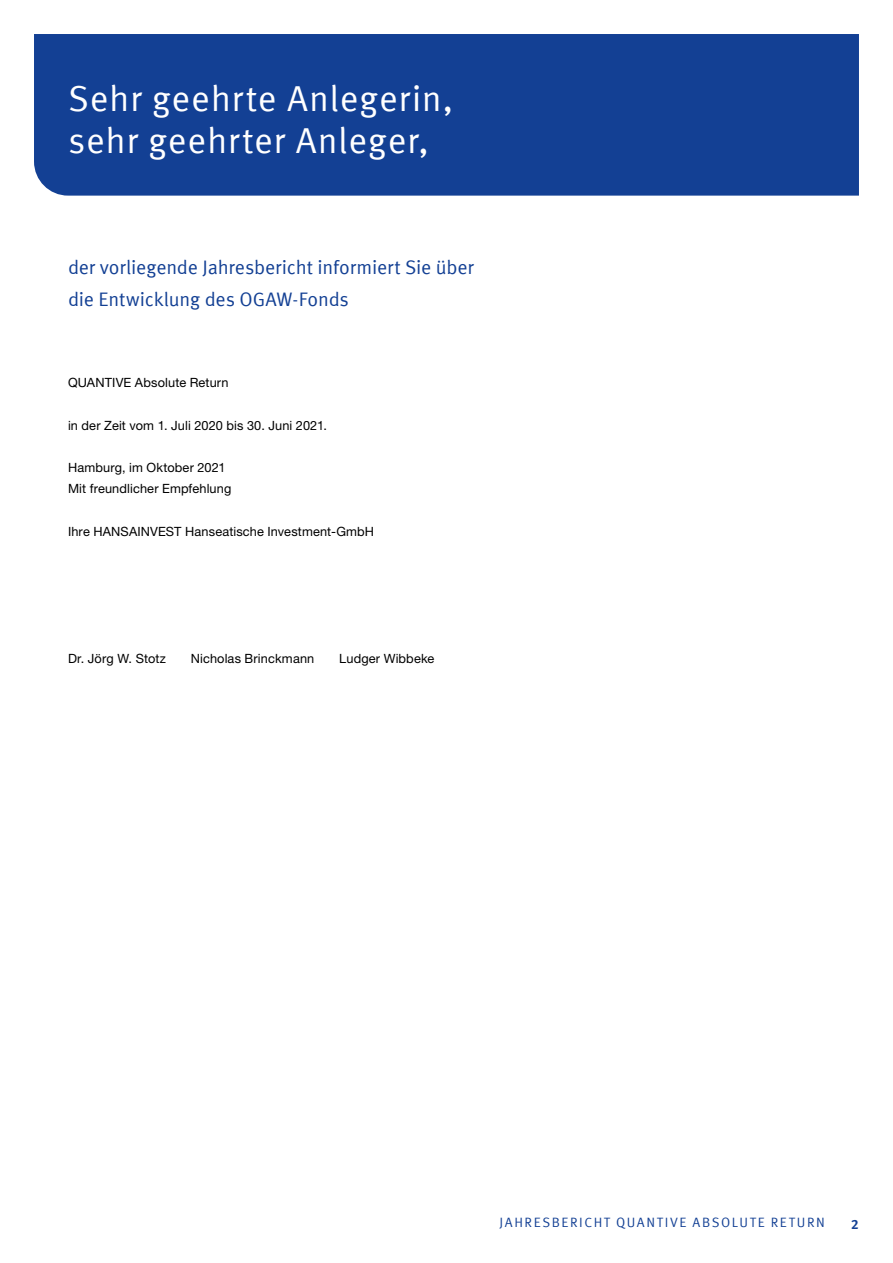
<style>
.page{position:relative;width:893px;height:1263px;background:#fff}
.page>*{position:absolute;margin:0;border:0;box-sizing:border-box;transform-origin:0 0}
.t1{font:36px/42.5px "Meta Offc Pro Norm";letter-spacing:.02em;color:#fff}
.t2{font:19.5px/32px "Meta Offc Pro Norm";letter-spacing:-.01em;color:#134094}
.t3{font:13.5px "Meta Offc Pro Norm";letter-spacing:.12em;color:#134094}
.t4{font:700 13.5px "Meta Offc Pro";color:#134094}
.t5{font:12.75px/21.3px "Helvetica Neue LTW1 G";letter-spacing:.01em;color:#000}
</style>
<div class="page">
<div style="left:34px;top:34px;width:825px;height:162px;background:#134094"></div>
<h1 class="t1" style="left:68px;top:75px;width:387px">Sehr geehrte Anlegerin, sehr geehrter Anleger,</h1>
<h2 class="t2" style="left:68px;top:250px;width:407px">der vorliegende Jahresbericht informiert Sie über die Entwicklung des OGAW-Fonds</h2>
<p class="t5" style="left:68px;top:372px;width:162px">QUANTIVE Absolute Return</p>
<p class="t5" style="left:68px;top:414px;width:260px">in der Zeit vom 1. Juli 2020 bis 30. Juni 2021.</p>
<p class="t5" style="left:68px;top:457px;width:165px">Hamburg, im Oktober 2021<br>Mit freundlicher Empfehlung</p>
<p class="t5" style="left:68px;top:520px;width:308px">Ihre HANSAINVEST Hanseatische Investment-GmbH</p>
<p class="t5" style="left:68px;top:648px;width:99px">Dr. Jörg W. Stotz</p>
<p class="t5" style="left:191px;top:648px;width:125px">Nicholas Brinckmann</p>
<p class="t5" style="left:339px;top:648px;width:97px">Ludger Wibbeke</p>
<p class="t3" style="left:499px;top:1211px;width:213px">JAHRESBERICHT QUANTIVE Abso</p>
<p class="t3" style="left:732px;top:1211px;width:17px">lute</p>
<p class="t3" style="left:771px;top:1211px;width:19px">Return</p>
<p class="t4" style="left:851px;top:1214px;width:9px">2</p>
</div>
